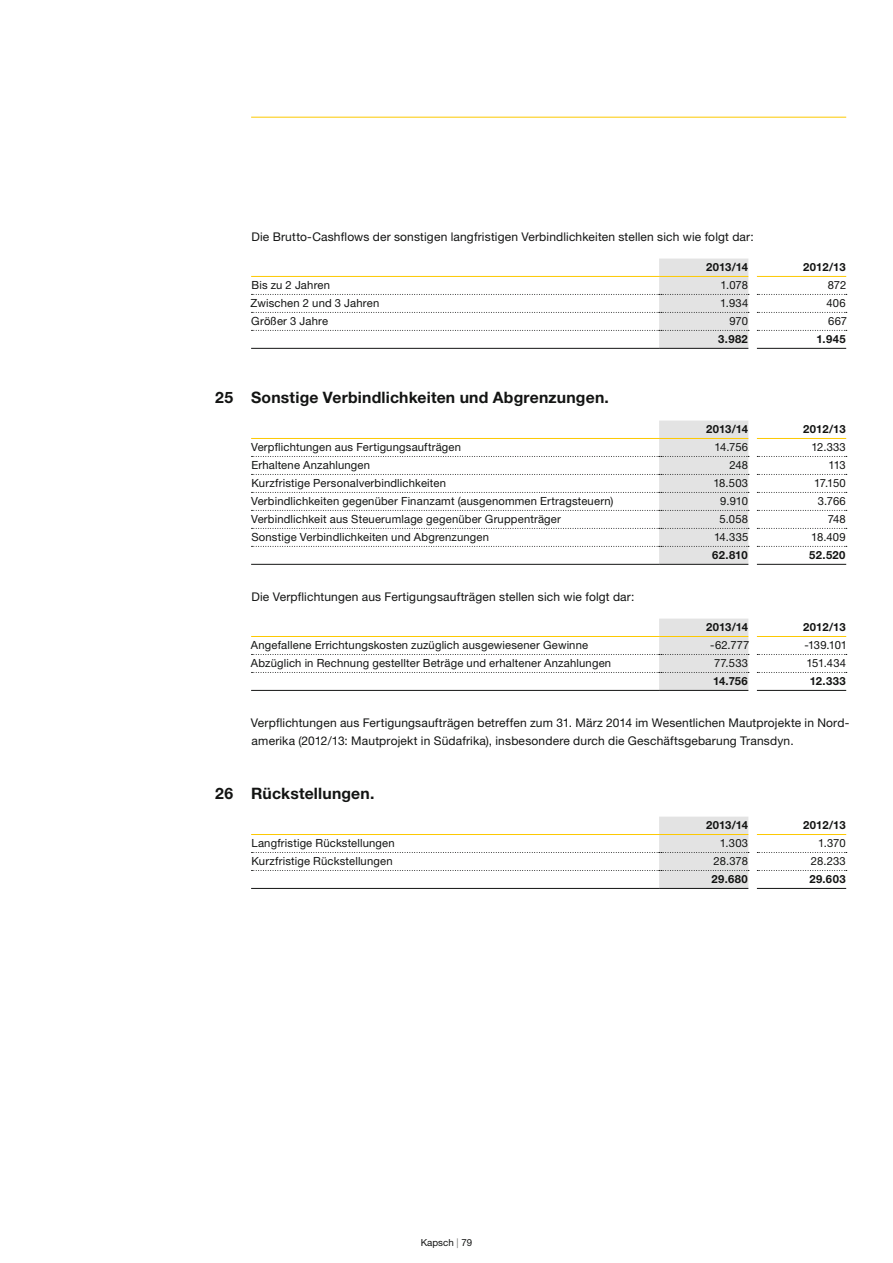
<style>
.page{position:relative;width:893px;height:1263px;background:#fff}
.page>*{position:absolute;margin:0;border:0;box-sizing:border-box;transform-origin:0 0}
.t1{font:700 15.75px "Helvetica Neue";letter-spacing:.015em;color:#131413}
.t2{font:12px/18px "Helvetica Neue";letter-spacing:.015em;color:#131413}
.t3{font:11.25px "Helvetica Neue";letter-spacing:.015em;color:#131413}
.t4{font:700 11.25px "Helvetica Neue";letter-spacing:.005em;color:#131413}
.t5{font:9.75px "Helvetica Neue";color:#131413}
.s1{color:#757574}
</style>
<div class="page">
<hr style="left:251px;top:117px;width:595px;height:1px;background:#fdc900">
<hr style="left:757px;top:276px;width:89px;height:1px;background:#fdc900">
<svg style="left:757px;top:294px;width:90px;height:1px"></svg>
<svg style="left:757px;top:312px;width:90px;height:1px"></svg>
<svg style="left:251px;top:259px;width:498px;height:89px"></svg>
<svg style="left:757px;top:330px;width:90px;height:1px"></svg>
<hr style="left:251px;top:348px;width:408px;height:1px;background:#131413">
<hr style="left:659px;top:348px;width:89px;height:1px;background:#131413">
<hr style="left:757px;top:348px;width:89px;height:1px;background:#131413">
<hr style="left:757px;top:438px;width:89px;height:1px;background:#fdc900">
<svg style="left:757px;top:456px;width:90px;height:1px"></svg>
<svg style="left:757px;top:474px;width:90px;height:1px"></svg>
<svg style="left:757px;top:492px;width:90px;height:1px"></svg>
<svg style="left:757px;top:510px;width:90px;height:1px"></svg>
<svg style="left:757px;top:528px;width:90px;height:1px"></svg>
<svg style="left:251px;top:421px;width:498px;height:143px"></svg>
<svg style="left:757px;top:546px;width:90px;height:1px"></svg>
<hr style="left:251px;top:564px;width:408px;height:1px;background:#131413">
<hr style="left:659px;top:564px;width:89px;height:1px;background:#131413">
<hr style="left:757px;top:564px;width:89px;height:1px;background:#131413">
<hr style="left:757px;top:636px;width:89px;height:1px;background:#fdc900">
<svg style="left:757px;top:654px;width:90px;height:1px"></svg>
<svg style="left:251px;top:619px;width:498px;height:71px"></svg>
<svg style="left:757px;top:672px;width:90px;height:1px"></svg>
<hr style="left:251px;top:690px;width:408px;height:1px;background:#131413">
<hr style="left:659px;top:690px;width:89px;height:1px;background:#131413">
<hr style="left:757px;top:690px;width:89px;height:1px;background:#131413">
<hr style="left:757px;top:834px;width:89px;height:1px;background:#fdc900">
<svg style="left:757px;top:852px;width:90px;height:1px"></svg>
<svg style="left:251px;top:817px;width:498px;height:71px"></svg>
<svg style="left:757px;top:870px;width:90px;height:1px"></svg>
<hr style="left:251px;top:888px;width:408px;height:1px;background:#131413">
<hr style="left:659px;top:888px;width:89px;height:1px;background:#131413">
<hr style="left:757px;top:888px;width:89px;height:1px;background:#131413">
<p class="t2" style="left:251px;top:227px;width:504px">Die Brutto-Cashflows der sonstigen langfristigen Verbindlichkeiten stellen sich wie folgt dar:</p>
<p class="t4" style="left:706px;top:260px;width:43px">2013/14</p>
<p class="t4" style="left:803px;top:260px;width:44px">2012/13</p>
<p class="t3" style="left:251px;top:279px;width:80px">Bis zu 2 Jahren</p>
<p class="t3" style="left:720px;top:279px;width:29px">1.078</p>
<p class="t3" style="left:828px;top:279px;width:20px">872</p>
<p class="t3" style="left:251px;top:297px;width:130px">Zwischen 2 und 3 Jahren</p>
<p class="t3" style="left:720px;top:297px;width:30px">1.934</p>
<p class="t3" style="left:826px;top:297px;width:21px">406</p>
<p class="t3" style="left:251px;top:315px;width:78px">Größer 3 Jahre</p>
<p class="t3" style="left:729px;top:315px;width:20px">970</p>
<p class="t3" style="left:828px;top:315px;width:20px">667</p>
<p class="t4" style="left:718px;top:332px;width:31px">3.982</p>
<p class="t4" style="left:816px;top:332px;width:31px">1.945</p>
<h1 class="t1" style="left:215px;top:387px;width:395px">25 Sonstige Verbindlichkeiten und Abgrenzungen.</h1>
<p class="t4" style="left:706px;top:422px;width:43px">2013/14</p>
<p class="t4" style="left:803px;top:422px;width:44px">2012/13</p>
<p class="t3" style="left:251px;top:441px;width:212px">Verpflichtungen aus Fertigungsaufträgen</p>
<p class="t3" style="left:714px;top:441px;width:35px">14.756</p>
<p class="t3" style="left:811px;top:441px;width:36px">12.333</p>
<p class="t3" style="left:251px;top:459px;width:120px">Erhaltene Anzahlungen</p>
<p class="t3" style="left:729px;top:459px;width:20px">248</p>
<p class="t3" style="left:828px;top:459px;width:19px">113</p>
<p class="t3" style="left:251px;top:477px;width:196px">Kurzfristige Personalverbindlichkeiten</p>
<p class="t3" style="left:713px;top:477px;width:36px">18.503</p>
<p class="t3" style="left:814px;top:477px;width:33px">17.150</p>
<p class="t3" style="left:251px;top:495px;width:364px">Verbindlichkeiten gegenüber Finanzamt (ausgenommen Ertragsteuern)</p>
<p class="t3" style="left:720px;top:495px;width:29px">9.910</p>
<p class="t3" style="left:818px;top:495px;width:30px">3.766</p>
<p class="t3" style="left:251px;top:513px;width:311px">Verbindlichkeit aus Steuerumlage gegenüber Gruppenträger</p>
<p class="t3" style="left:719px;top:513px;width:30px">5.058</p>
<p class="t3" style="left:828px;top:513px;width:20px">748</p>
<p class="t3" style="left:251px;top:531px;width:239px">Sonstige Verbindlichkeiten und Abgrenzungen</p>
<p class="t3" style="left:714px;top:531px;width:36px">14.335</p>
<p class="t3" style="left:811px;top:531px;width:36px">18.409</p>
<p class="t4" style="left:712px;top:548px;width:37px">62.810</p>
<p class="t4" style="left:809px;top:548px;width:38px">52.520</p>
<p class="t2" style="left:251px;top:587px;width:385px">Die Verpflichtungen aus Fertigungsaufträgen stellen sich wie folgt dar:</p>
<p class="t4" style="left:706px;top:620px;width:43px">2013/14</p>
<p class="t4" style="left:803px;top:620px;width:44px">2012/13</p>
<p class="t3" style="left:251px;top:639px;width:339px">Angefallene Errichtungskosten zuzüglich ausgewiesener Gewinne</p>
<p class="t3" style="left:710px;top:639px;width:41px">-62.777</p>
<p class="t3" style="left:804px;top:639px;width:44px">-139.101</p>
<p class="t3" style="left:251px;top:657px;width:362px">Abzüglich in Rechnung gestellter Beträge und erhaltener Anzahlungen</p>
<p class="t3" style="left:714px;top:657px;width:36px">77.533</p>
<p class="t3" style="left:806px;top:657px;width:41px">151.434</p>
<p class="t4" style="left:713px;top:674px;width:36px">14.756</p>
<p class="t4" style="left:810px;top:674px;width:37px">12.333</p>
<p class="t2" style="left:251px;top:713px;width:600px">Verpflichtungen aus Fertigungsaufträgen betreffen zum 31. März 2014 im Wesentlichen Mautprojekte in Nord&shy;amerika (2012/13: Mautprojekt in Südafrika), insbesondere durch die Geschäftsgebarung Transdyn.</p>
<h1 class="t1" style="left:215px;top:783px;width:161px">26 Rückstellungen.</h1>
<p class="t4" style="left:706px;top:818px;width:43px">2013/14</p>
<p class="t4" style="left:803px;top:818px;width:44px">2012/13</p>
<p class="t3" style="left:251px;top:837px;width:145px">Langfristige Rückstellungen</p>
<p class="t3" style="left:720px;top:837px;width:30px">1.303</p>
<p class="t3" style="left:818px;top:837px;width:29px">1.370</p>
<p class="t3" style="left:251px;top:855px;width:143px">Kurzfristige Rückstellungen</p>
<p class="t3" style="left:714px;top:855px;width:36px">28.378</p>
<p class="t3" style="left:811px;top:855px;width:37px">28.233</p>
<p class="t4" style="left:712px;top:872px;width:38px">29.680</p>
<p class="t4" style="left:809px;top:872px;width:38px">29.603</p>
<p class="t5" style="left:421px;top:1237px;width:53px">Kapsch <span class="s1">|</span> 79</p>
</div>
